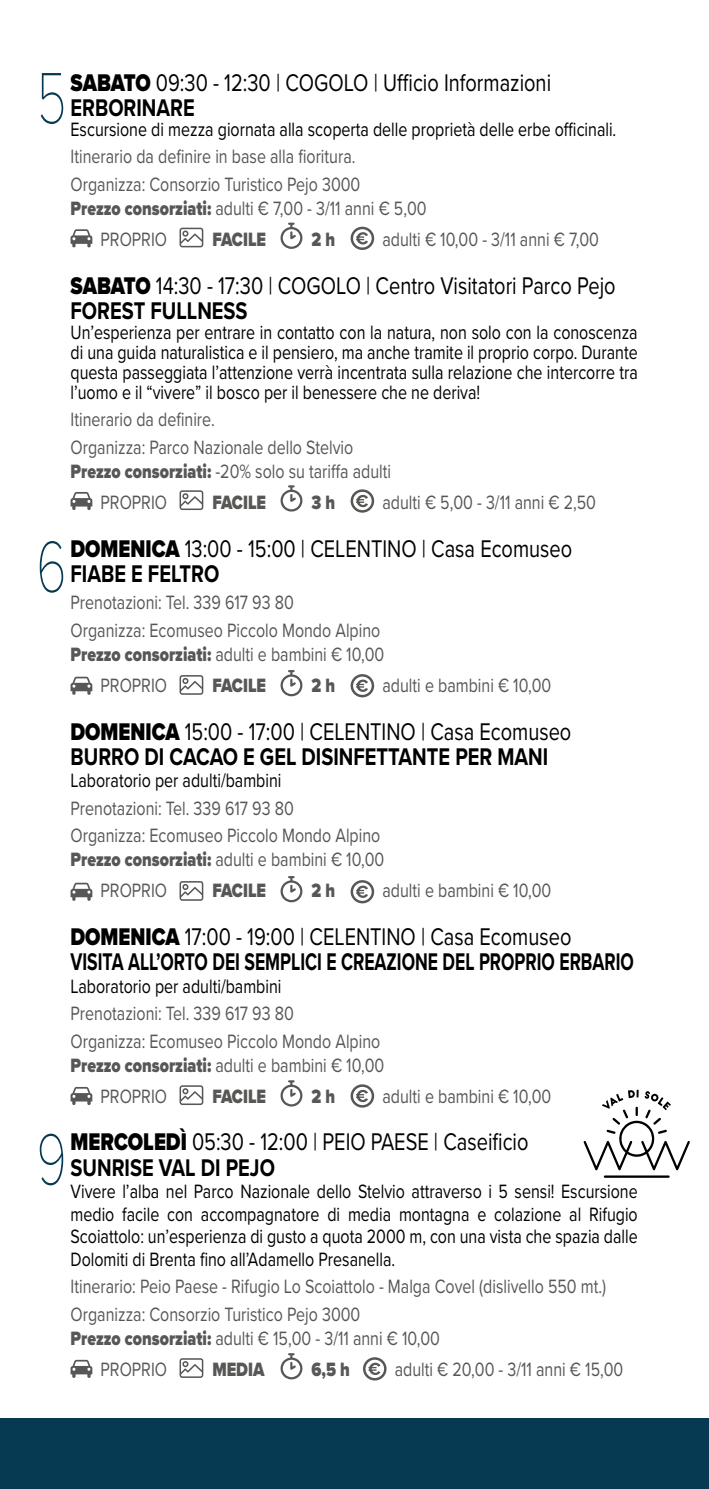
<style>
.page{position:relative;width:709px;height:1489px;background:#fff}
.page>*{position:absolute;margin:0;border:0;box-sizing:border-box;transform-origin:0 0}
.t1{font:100 75px "Proxima Nova T";color:#063952;scale:.7 1}
.t2{font:25px/25px "Proxima Nova";color:#000;scale:.8 1}
.t3{font:700 25px/25px "Proxima Nova";color:#000;scale:.7 1}
.t4{font:700 25px/25px "Proxima Nova";color:#000;scale:.8 1}
.t5{font:20px/27.5px "Proxima Nova";color:#575756;scale:.8 1}
.t6{font:20px/20px "Proxima Nova";color:#000;text-align:justify;scale:.8 1}
.t7{font:900 20px "Proxima Nova";color:#575756;scale:.8 1}
.s1{font-weight:900}
.s2{font-weight:700}
.s3{font-weight:400}
</style>
<div class="page">
<div style="left:0;top:1417px;width:709px;height:71px;background:#063952"></div>
<svg style="left:583px;top:1089px;width:107px;height:88px"></svg>
<svg style="left:280px;top:223px;width:22px;height:26px"></svg>
<svg style="left:71px;top:229px;width:21px;height:18px"></svg>
<svg style="left:179px;top:228px;width:24px;height:19px"></svg>
<svg style="left:356px;top:232px;width:12px;height:12px"></svg>
<div style="left:350px;top:227px;width:24px;height:23px;border:2px solid #575756;border-radius:50%"></div>
<svg style="left:280px;top:485px;width:22px;height:26px"></svg>
<svg style="left:71px;top:492px;width:21px;height:18px"></svg>
<svg style="left:179px;top:490px;width:24px;height:20px"></svg>
<svg style="left:356px;top:495px;width:12px;height:12px"></svg>
<div style="left:350px;top:489px;width:24px;height:23px;border:2px solid #575756;border-radius:50%"></div>
<svg style="left:280px;top:670px;width:22px;height:26px"></svg>
<svg style="left:71px;top:676px;width:21px;height:18px"></svg>
<svg style="left:179px;top:675px;width:24px;height:19px"></svg>
<svg style="left:356px;top:679px;width:12px;height:13px"></svg>
<div style="left:350px;top:674px;width:24px;height:23px;border:2px solid #575756;border-radius:50%"></div>
<svg style="left:280px;top:876px;width:22px;height:26px"></svg>
<svg style="left:71px;top:882px;width:21px;height:18px"></svg>
<svg style="left:179px;top:881px;width:24px;height:19px"></svg>
<svg style="left:356px;top:885px;width:12px;height:12px"></svg>
<div style="left:350px;top:880px;width:24px;height:23px;border:2px solid #575756;border-radius:50%"></div>
<svg style="left:280px;top:1080px;width:22px;height:26px"></svg>
<svg style="left:71px;top:1087px;width:21px;height:17px"></svg>
<svg style="left:179px;top:1085px;width:24px;height:19px"></svg>
<svg style="left:356px;top:1089px;width:12px;height:13px"></svg>
<div style="left:350px;top:1084px;width:24px;height:23px;border:2px solid #575756;border-radius:50%"></div>
<svg style="left:280px;top:1353px;width:22px;height:26px"></svg>
<svg style="left:71px;top:1359px;width:21px;height:18px"></svg>
<svg style="left:179px;top:1358px;width:24px;height:19px"></svg>
<svg style="left:368px;top:1362px;width:12px;height:12px"></svg>
<div style="left:363px;top:1357px;width:23px;height:23px;border:2px solid #575756;border-radius:50%"></div>
<h1 class="t1" style="left:36px;top:42px;width:45px">5</h1>
<p class="t2" style="left:71px;top:69px;width:602px"><span class="s1">SABATO</span> 09:30 - 12:30 | COGOLO | Ufficio Informazioni<br><span class="s2">ERBORINARE</span></p>
<p class="t6" style="left:71px;top:118px;width:683px">Escursione di mezza giornata alla scoperta delle proprietà delle erbe officinali.</p>
<p class="t5" style="left:71px;top:142px;width:364px">Itinerario da definire in base alla fioritura.<br>Organizza: Consorzio Turistico Pejo 3000</p>
<p class="t5" style="left:101px;top:192px;width:409px;line-height:31px;text-indent:-30px"><span class="s1">Prezzo consorziati:</span> adulti € 7,00 - 3/11 anni € 5,00<br>PROPRIO</p>
<p class="t7" style="left:212px;top:224px;width:69px">FACILE</p>
<p class="t7" style="left:311px;top:224px;width:31px">2 h</p>
<p class="t5" style="left:382px;top:224px;width:272px">adulti € 10,00 - 3/11 anni € 7,00</p>
<p class="t2" style="left:71px;top:272px;width:683px"><span class="s1">SABATO</span> 14:30 - 17:30 | COGOLO | Centro Visitatori Parco Pejo<br><span class="s2">FOREST FULLNESS</span></p>
<p class="t6" style="left:71px;top:321px;width:710px">Un’esperienza per entrare in contatto con la natura, non solo con la conoscenza di una guida naturalistica e il pensiero, ma anche tramite il proprio corpo. Durante questa passeggiata l’attenzione verrà incentrata sulla relazione che intercorre tra l’uomo e il “vivere” il bosco per il benessere che ne deriva!</p>
<p class="t5" style="left:71px;top:405px;width:355px">Itinerario da definire.<br>Organizza: Parco Nazionale dello Stelvio</p>
<p class="t5" style="left:101px;top:455px;width:365px;line-height:31px;text-indent:-30px"><span class="s1">Prezzo consorziati:</span> -20% solo su tariffa adulti<br>PROPRIO</p>
<p class="t7" style="left:212px;top:487px;width:69px">FACILE</p>
<p class="t7" style="left:311px;top:487px;width:31px">3 h</p>
<p class="t5" style="left:382px;top:487px;width:268px">adulti € 5,00 - 3/11 anni € 2,50</p>
<p class="t2" style="left:71px;top:534px;width:628px"><span class="s1">DOMENICA</span> 13:00 - 15:00 | CELENTINO | Casa Ecomuseo<br><span class="s2">FIABE E FELTRO</span></p>
<p class="t5" style="left:71px;top:588px;width:389px">Prenotazioni: Tel. 339 617 93 80<br>Organizza: Ecomuseo Piccolo Mondo Alpino</p>
<p class="t5" style="left:101px;top:637px;width:356px;line-height:31px;text-indent:-30px"><span class="s1">Prezzo consorziati:</span> adulti e bambini € 10,00<br>PROPRIO</p>
<h1 class="t1" style="left:36px;top:511px;width:45px">6</h1>
<p class="t7" style="left:212px;top:670px;width:69px">FACILE</p>
<p class="t7" style="left:311px;top:670px;width:31px">2 h</p>
<p class="t5" style="left:382px;top:670px;width:212px">adulti e bambini € 10,00</p>
<p class="t4" style="left:71px;top:718px;width:627px"><span class="s1">DOMENICA</span> <span class="s3">15:00 - 17:00 | CELENTINO | Casa Ecomuseo<br></span>BURRO DI CACAO E GEL DISINFETTANTE PER MANI</p>
<p class="t6" style="left:71px;top:769px;width:265px">Laboratorio per adulti/bambini</p>
<p class="t5" style="left:71px;top:793px;width:389px">Prenotazioni: Tel. 339 617 93 80<br>Organizza: Ecomuseo Piccolo Mondo Alpino</p>
<p class="t5" style="left:101px;top:843px;width:356px;line-height:31px;text-indent:-30px"><span class="s1">Prezzo consorziati:</span> adulti e bambini € 10,00<br>PROPRIO</p>
<p class="t7" style="left:212px;top:875px;width:69px">FACILE</p>
<p class="t7" style="left:311px;top:875px;width:31px">2 h</p>
<p class="t5" style="left:382px;top:876px;width:212px">adulti e bambini € 10,00</p>
<p class="t3" style="left:71px;top:923px;width:806px"><span class="s1">DOMENICA</span> <span class="s3">17:00 - 19:00 | CELENTINO | Casa Ecomuseo<br></span>VISITA ALL’ORTO DEI SEMPLICI E CREAZIONE DEL PROPRIO ERBARIO</p>
<p class="t6" style="left:71px;top:974px;width:265px">Laboratorio per adulti/bambini</p>
<p class="t5" style="left:71px;top:998px;width:389px">Prenotazioni: Tel. 339 617 93 80<br>Organizza: Ecomuseo Piccolo Mondo Alpino</p>
<p class="t5" style="left:101px;top:1048px;width:356px;line-height:31px;text-indent:-30px"><span class="s1">Prezzo consorziati:</span> adulti e bambini € 10,00<br>PROPRIO</p>
<p class="t7" style="left:212px;top:1081px;width:69px">FACILE</p>
<p class="t7" style="left:311px;top:1081px;width:31px">2 h</p>
<p class="t5" style="left:382px;top:1081px;width:212px">adulti e bambini € 10,00</p>
<p class="t2" style="left:71px;top:1128px;width:574px"><span class="s1">MERCOLEDÌ</span> 05:30 - 12:00 | PEIO PAESE | Caseificio<br><span class="s2">SUNRISE VAL DI PEJO</span></p>
<p class="t6" style="left:71px;top:1179px;width:710px;line-height:22.5px">Vivere l’alba nel Parco Nazionale dello Stelvio attraverso i 5 sensi! Escursione medio facile con accompagnatore di media montagna e colazione al Rifugio Scoiattolo: un’esperienza di gusto a quota 2000 m, con una vista che spazia dalle Dolomiti di Brenta fino all’Adamello Presanella.</p>
<p class="t5" style="left:71px;top:1271px;width:671px">Itinerario: Peio Paese - Rifugio Lo Scoiattolo - Malga Covel (dislivello 550 mt.)<br>Organizza: Consorzio Turistico Pejo 3000</p>
<p class="t5" style="left:101px;top:1321px;width:426px;line-height:31px;text-indent:-30px"><span class="s1">Prezzo consorziati:</span> adulti € 15,00 - 3/11 anni € 10,00<br>PROPRIO</p>
<h1 class="t1" style="left:36px;top:1103px;width:45px">9</h1>
<p class="t7" style="left:212px;top:1353px;width:67px">MEDIA</p>
<p class="t7" style="left:311px;top:1353px;width:49px">6,5 h</p>
<p class="t5" style="left:395px;top:1354px;width:287px">adulti € 20,00 - 3/11 anni € 15,00</p>
</div>
